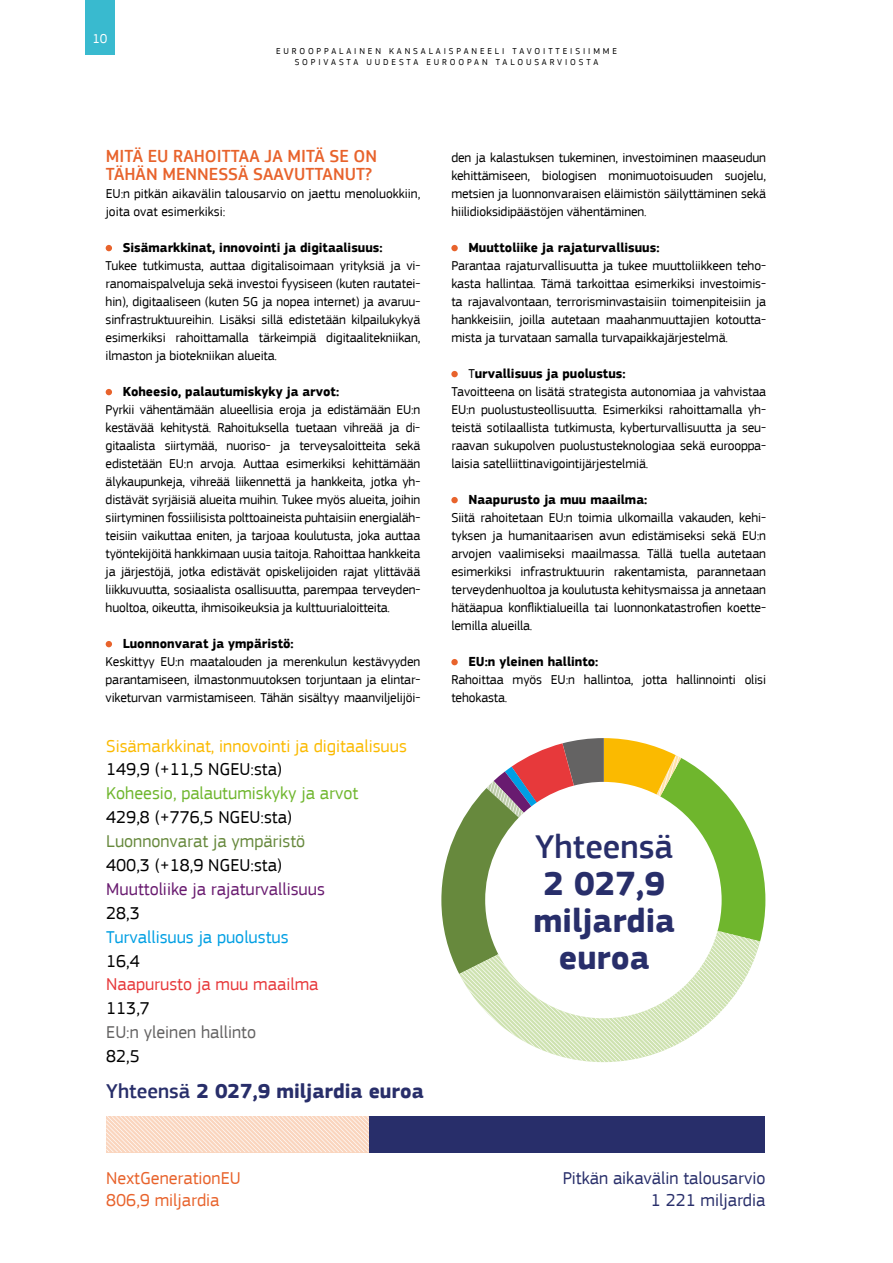
<style>
.page{position:relative;width:893px;height:1263px;background:#fff}
.page>*{position:absolute;margin:0;border:0;box-sizing:border-box;transform-origin:0 0}
.t1{font:700 34.5px/37px "EC Square Sans Pro";color:#282e6a;text-align:center}
.t2{font:500 34.5px "EC Square Sans Pro";color:#282e6a}
.t3{font:700 21px "EC Square Sans Pro";color:#282e6a}
.t4{font:18px "EC Square Sans Pro";color:#000}
.t5{font:500 18px/18px "EC Square Sans Pro";color:#e8632c}
.t6{font:18px "EC Square Sans Pro";color:#fbba00}
.t7{font:18px/22.5px "EC Square Sans Pro";color:#282e6a;text-align:right}
.t8{font:18px "EC Square Sans Pro";color:#6fb62d}
.t9{font:18px/22.5px "EC Square Sans Pro";color:#e8632c}
.t10{font:18px "EC Square Sans Pro";color:#691b70}
.t11{font:18px "EC Square Sans Pro";color:#67893d}
.t12{font:18px "EC Square Sans Pro";color:#009fe3}
.t13{font:18px "EC Square Sans Pro";color:#e7393b}
.t14{font:18px "EC Square Sans Pro";color:#646363}
.t15{font:13.5px/18px "EC Square Sans Pro";letter-spacing:-.01em;color:#000;text-align:justify}
.t16{font:700 13.5px "EC Square Sans Pro";color:#000}
.t17{font:13.5px "EC Square Sans Pro";color:#fff}
.t18{font:9px/10.8px "EC Square Sans Pro";letter-spacing:.32em;color:#000;text-align:center}
.s1{font-weight:500}
.s2{font-weight:700}
</style>
<div class="page">
<div style="left:85px;top:0;width:30px;height:54px;background:#39bacf"></div>
<svg style="left:441px;top:738px;width:324px;height:325px"></svg>
<svg style="left:106px;top:1116px;width:263px;height:36px;background:#faddcb"></svg>
<div style="left:369px;top:1116px;width:396px;height:36px;background:#282e6a"></div>
<svg style="left:106px;top:245px;width:6px;height:6px"></svg>
<svg style="left:106px;top:389px;width:6px;height:6px"></svg>
<svg style="left:106px;top:641px;width:6px;height:6px"></svg>
<div style="left:451px;top:245px;width:7px;height:6px;background:#e8632c;border-radius:50%"></div>
<div style="left:451px;top:371px;width:7px;height:6px;background:#e8632c;border-radius:50%"></div>
<div style="left:451px;top:497px;width:7px;height:6px;background:#e8632c;border-radius:50%"></div>
<div style="left:451px;top:659px;width:7px;height:6px;background:#e8632c;border-radius:50%"></div>
<p class="t17" style="left:92px;top:30px;width:17px">10</p>
<p class="t18" style="left:276px;top:46px;width:342px">EUROOPPALAINEN KANSALAISPANEELI TAVOITTEISIIMME<br>SOPIVASTA UUDESTA EUROOPAN TALOUSARVIOSTA</p>
<h3 class="t5" style="left:106px;top:147px;width:273px">MITÄ EU RAHOITTAA JA MITÄ SE ON<br>TÄHÄN MENNESSÄ SAAVUTTANUT?</h3>
<p class="t15" style="left:106px;top:185px;width:316px">EU:n pitkän aikavälin talousarvio on jaettu menoluokkiin, joita ovat esimerkiksi:</p>
<p class="t16" style="left:123px;top:239px;width:261px">Sisämarkkinat, innovointi ja digitaalisuus:</p>
<p class="t15" style="left:106px;top:257px;width:316px">Tukee tutkimusta, auttaa digitalisoimaan yrityksiä ja vi&shy;ranomaispalveluja sekä investoi fyysiseen (kuten rautatei&shy;hin), digitaaliseen (kuten 5G ja nopea internet) ja avaruu&shy;sinfrastruktuureihin. Lisäksi sillä edistetään kilpailukykyä esimerkiksi rahoittamalla tärkeimpiä digitaalitekniikan, ilmaston ja biotekniikan alueita.</p>
<p class="t16" style="left:123px;top:383px;width:218px">Koheesio, palautumiskyky ja arvot:</p>
<p class="t15" style="left:106px;top:401px;width:316px">Pyrkii vähentämään alueellisia eroja ja edistämään EU:n kestävää kehitystä. Rahoituksella tuetaan vihreää ja di&shy;gitaalista siirtymää, nuoriso- ja terveysaloitteita sekä edistetään EU:n arvoja. Auttaa esimerkiksi kehittämään älykaupunkeja, vihreää liikennettä ja hankkeita, jotka yh&shy;distävät syrjäisiä alueita muihin. Tukee myös alueita, joihin siirtyminen fossiilisista polttoaineista puhtaisiin energialäh&shy;teisiin vaikuttaa eniten, ja tarjoaa koulutusta, joka auttaa työntekijöitä hankkimaan uusia taitoja. Rahoittaa hankkeita ja järjestöjä, jotka edistävät opiskelijoiden rajat ylittävää liikkuvuutta, sosiaalista osallisuutta, parempaa terveyden&shy;huoltoa, oikeutta, ihmisoikeuksia ja kulttuurialoitteita.</p>
<p class="t16" style="left:123px;top:635px;width:173px">Luonnonvarat ja ympäristö:</p>
<p class="t15" style="left:106px;top:653px;width:316px">Keskittyy EU:n maatalouden ja merenkulun kestävyyden parantamiseen, ilmastonmuutoksen torjuntaan ja elintar&shy;viketurvan varmistamiseen. Tähän sisältyy maanviljelijöi-</p>
<h3 class="t6" style="left:106px;top:735px;width:302px">Sisämarkkinat, innovointi ja digitaalisuus</h3>
<h3 class="t4" style="left:106px;top:759px;width:177px">149,9 (+11,5 NGEU:sta)</h3>
<h3 class="t8" style="left:106px;top:783px;width:253px">Koheesio, palautumiskyky ja arvot</h3>
<h3 class="t4" style="left:106px;top:807px;width:187px">429,8 (+776,5 NGEU:sta)</h3>
<h3 class="t11" style="left:106px;top:831px;width:200px">Luonnonvarat ja ympäristö</h3>
<h3 class="t4" style="left:106px;top:854px;width:177px">400,3 (+18,9 NGEU:sta)</h3>
<h3 class="t10" style="left:106px;top:878px;width:220px">Muuttoliike ja rajaturvallisuus</h3>
<h3 class="t4" style="left:106px;top:902px;width:35px">28,3</h3>
<h3 class="t12" style="left:106px;top:926px;width:184px">Turvallisuus ja puolustus</h3>
<h3 class="t4" style="left:106px;top:950px;width:35px">16,4</h3>
<h3 class="t13" style="left:106px;top:974px;width:214px">Naapurusto ja muu maailma</h3>
<h3 class="t4" style="left:106px;top:998px;width:45px">113,7</h3>
<h3 class="t14" style="left:106px;top:1022px;width:151px">EU:n yleinen hallinto</h3>
<h3 class="t4" style="left:106px;top:1046px;width:35px">82,5</h3>
<h2 class="t3" style="left:106px;top:1078px;width:319px"><span class="s1">Yhteensä</span> 2 027,9 miljardia euroa</h2>
<p class="t15" style="left:451px;top:149px;width:316px">den ja kalastuksen tukeminen, investoiminen maaseudun kehittämiseen, biologisen monimuotoisuuden suojelu, metsien ja luonnonvaraisen eläimistön säilyttäminen sekä hiilidioksidipäästöjen vähentäminen.</p>
<p class="t16" style="left:468px;top:239px;width:193px">Muuttoliike ja rajaturvallisuus:</p>
<p class="t15" style="left:451px;top:257px;width:316px">Parantaa rajaturvallisuutta ja tukee muuttoliikkeen teho&shy;kasta hallintaa. Tämä tarkoittaa esimerkiksi investoimis&shy;ta rajavalvontaan, terrorisminvastaisiin toimenpiteisiin ja hankkeisiin, joilla autetaan maahanmuuttajien kotoutta&shy;mista ja turvataan samalla turvapaikkajärjestelmä.</p>
<p class="t15" style="left:451px;top:365px;width:316px;text-align:left;text-indent:17px">T<span class="s2">urvallisuus ja puolustus:<br></span>Tavoitteena on lisätä strategista autonomiaa ja vahvistaa EU:n puolustusteollisuutta. Esimerkiksi rahoittamalla yh&shy;teistä sotilaallista tutkimusta, kyberturvallisuutta ja seu&shy;raavan sukupolven puolustusteknologiaa sekä eurooppa&shy;laisia satelliittinavigointijärjestelmiä.</p>
<p class="t16" style="left:468px;top:491px;width:180px">Naapurusto ja muu maailma:</p>
<p class="t15" style="left:451px;top:509px;width:316px">Siitä rahoitetaan EU:n toimia ulkomailla vakauden, kehi&shy;tyksen ja humanitaarisen avun edistämiseksi sekä EU:n arvojen vaalimiseksi maailmassa. Tällä tuella autetaan esimerkiksi infrastruktuurin rakentamista, parannetaan terveydenhuoltoa ja koulutusta kehitysmaissa ja annetaan hätäapua konfliktialueilla tai luonnonkatastrofien koette&shy;lemilla alueilla.</p>
<p class="t16" style="left:468px;top:653px;width:132px">EU:n yleinen hallinto:</p>
<p class="t15" style="left:451px;top:671px;width:316px">Rahoittaa myös EU:n hallintoa, jotta hallinnointi olisi tehokasta.</p>
<h1 class="t2" style="left:535px;top:826px;width:140px">Yhteensä</h1>
<h1 class="t1" style="left:533px;top:866px;width:143px">2 027,9 miljardia euroa</h1>
<h3 class="t9" style="left:106px;top:1166px;width:136px">NextGenerationEU<br>806,9 miljardia</h3>
<h3 class="t7" style="left:563px;top:1166px;width:204px">Pitkän aikavälin talousarvio<br>1 221 miljardia</h3>
</div>
